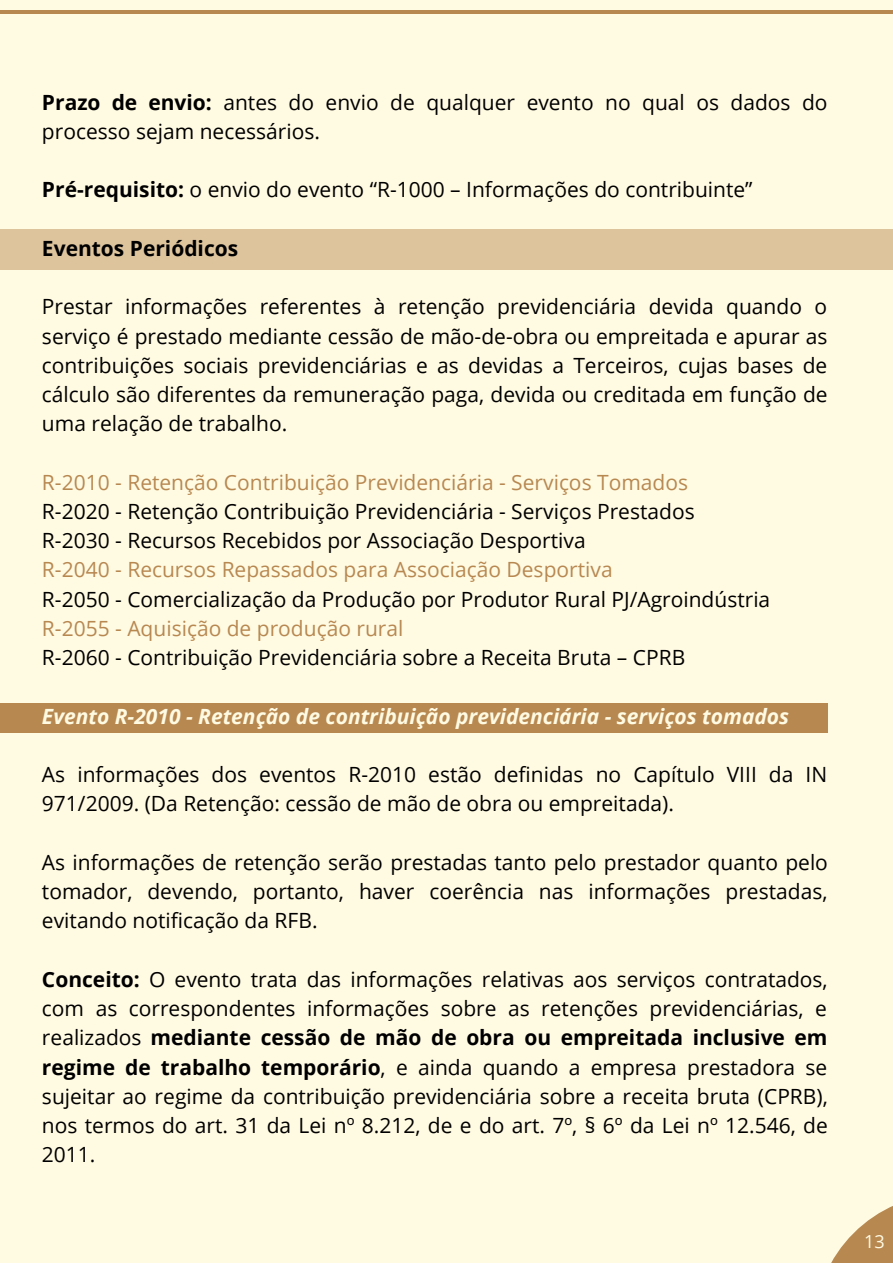
<style>
.page{position:relative;width:893px;height:1264px;background:#fff}
.page>*{position:absolute;margin:0;border:0;box-sizing:border-box;transform-origin:0 0}
.t1{font:21px/29.2px "Open Sans";color:#000}
.t2{font:21px "Open Sans";color:#b88851}
.t3{font:italic 700 21px "Open Sans";color:#fffbe3}
.t4{font:700 21px "Open Sans";color:#000}
.t5{font:18px "Open Sans";color:#fffbe3}
.s1{font-weight:700}
</style>
<div class="page">
<div style="left:0;top:0;width:892px;height:1262px;background:#fffbe3"></div>
<hr style="left:0;top:10px;width:892px;height:4px;background:#b88851">
<svg style="left:831px;top:1206px;width:61px;height:56px"></svg>
<div style="left:0;top:703px;width:828px;height:29px;background:#b88851"></div>
<div style="left:0;top:229px;width:892px;height:41px;background:#ddc49d"></div>
<p class="t1" style="left:42px;top:87px;width:787px"><span class="s1">Prazo de envio:</span> antes do envio de qualquer evento no qual os dados do processo sejam necessários.</p>
<p class="t1" style="left:42px;top:175px;width:712px"><span class="s1">Pré-requisito:</span> o envio do evento “R-1000 – Informações do contribuinte”</p>
<p class="t4" style="left:42px;top:233px;width:198px">Eventos Periódicos</p>
<p class="t1" style="left:42px;top:291px;width:787px;text-align:justify">Prestar informações referentes à retenção previdenciária devida quando o serviço é prestado mediante cessão de mão-de-obra ou empreitada e apurar as contribuições sociais previdenciárias e as devidas a Terceiros, cujas bases de cálculo são diferentes da remuneração paga, devida ou creditada em função de uma relação de trabalho.</p>
<p class="t2" style="left:42px;top:467px;width:647px">R-2010 - Retenção Contribuição Previdenciária - Serviços Tomados</p>
<p class="t1" style="left:42px;top:496px;width:654px">R-2020 - Retenção Contribuição Previdenciária - Serviços Prestados<br>R-2030 - Recursos Recebidos por Associação Desportiva</p>
<p class="t2" style="left:42px;top:555px;width:572px">R-2040 - Recursos Repassados para Associação Desportiva</p>
<p class="t1" style="left:42px;top:584px;width:729px">R-2050 - Comercialização da Produção por Produtor Rural PJ/Agroindústria</p>
<p class="t2" style="left:42px;top:613px;width:363px">R-2055 - Aquisição de produção rural</p>
<p class="t1" style="left:42px;top:642px;width:644px">R-2060 - Contribuição Previdenciária sobre a Receita Bruta – CPRB</p>
<p class="t3" style="left:42px;top:701px;width:748px">Evento R-2010 - Retenção de contribuição previdenciária - serviços tomados</p>
<p class="t1" style="left:42px;top:759px;width:786px">As informações dos eventos R-2010 estão definidas no Capítulo VIII da IN<br>971/2009. (Da Retenção: cessão de mão de obra ou empreitada).</p>
<p class="t1" style="left:42px;top:847px;width:787px;text-align:justify">As informações de retenção serão prestadas tanto pelo prestador quanto pelo tomador, devendo, portanto, haver coerência nas informações prestadas, evitando notificação da RFB.</p>
<p class="t1" style="left:42px;top:964px;width:787px;text-align:justify"><span class="s1">Conceito:</span> O evento trata das informações relativas aos serviços contratados, com as correspondentes informações sobre as retenções previdenciárias, e realizados <span class="s1">mediante cessão de mão de obra ou empreitada inclusive em regime de trabalho temporário</span>, e ainda quando a empresa prestadora se sujeitar ao regime da contribuição previdenciária sobre a receita bruta (CPRB), nos termos do art. 31 da Lei nº 8.212, de e do art. 7º, § 6º da Lei nº 12.546, de 2011.</p>
<p class="t5" style="left:864px;top:1228px;width:22px">13</p>
</div>
